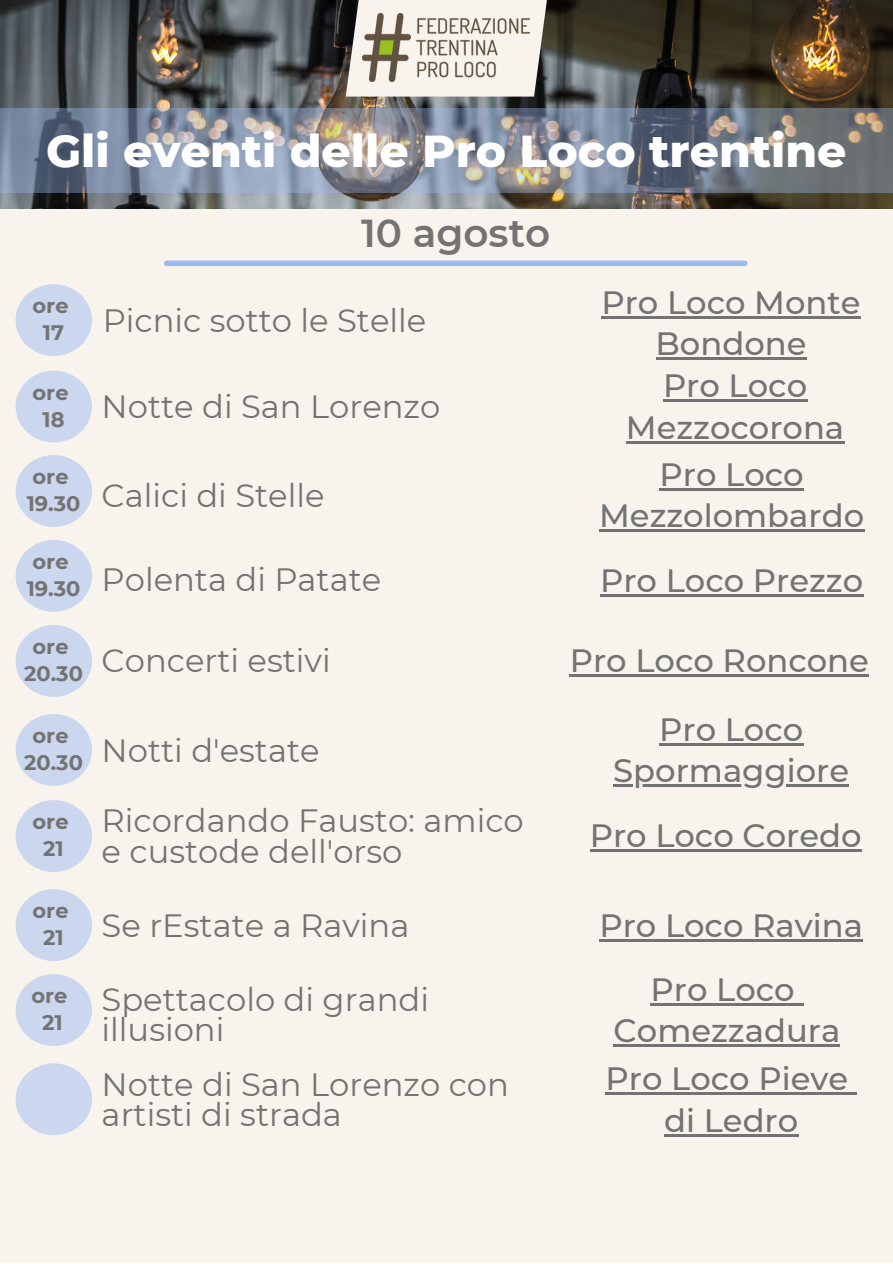
<style>
.page{position:relative;width:893px;height:1264px;background:#fff}
.page>*{position:absolute;margin:0;border:0;box-sizing:border-box;transform-origin:0 0}
.t1{font:800 45.6px "Montserrat";color:#fff}
.t2{font:600 38.85px "Montserrat";color:#737373}
.t3{font:32.25px/30.3px "Montserrat";color:#737373}
.t4{font:500 32.25px/41.5px "Montserrat";color:#737373;text-align:center}
.t5{font:700 21px/27px "Montserrat";color:#737373;text-align:center}
</style>
<div class="page">
<div style="left:0;top:0;width:892px;height:1262px;background:#f8f4ed"></div>
<img style="left:0;top:0;width:892px;height:208px">
<svg style="left:346px;top:0;width:201px;height:97px"></svg>
<img style="left:362px;top:14px;width:168px;height:67px">
<svg style="left:0;top:108px;width:892px;height:85px;background:#7f8693"></svg>
<div style="left:167px;top:260px;width:577px;height:6px;background:#9dbbf1"></div>
<div style="left:16px;top:370px;width:76px;height:72px;background:#cbd7ee;border-radius:50%"></div>
<hr style="left:663px;top:399px;width:144px;height:3px;background:#737373">
<hr style="left:626px;top:441px;width:218px;height:2px;background:#737373">
<div style="left:16px;top:455px;width:76px;height:72px;background:#cbd7ee;border-radius:50%"></div>
<hr style="left:659px;top:488px;width:144px;height:2px;background:#737373">
<hr style="left:599px;top:529px;width:265px;height:3px;background:#737373">
<div style="left:16px;top:540px;width:76px;height:72px;background:#cbd7ee;border-radius:50%"></div>
<hr style="left:600px;top:594px;width:263px;height:2px;background:#737373">
<div style="left:16px;top:625px;width:76px;height:72px;background:#cbd7ee;border-radius:50%"></div>
<hr style="left:569px;top:674px;width:299px;height:2px;background:#737373">
<div style="left:16px;top:714px;width:76px;height:72px;background:#cbd7ee;border-radius:50%"></div>
<hr style="left:659px;top:743px;width:144px;height:2px;background:#737373">
<hr style="left:613px;top:784px;width:236px;height:2px;background:#737373">
<div style="left:16px;top:800px;width:76px;height:72px;background:#cbd7ee;border-radius:50%"></div>
<hr style="left:589px;top:849px;width:272px;height:3px;background:#737373">
<div style="left:16px;top:889px;width:76px;height:72px;background:#cbd7ee;border-radius:50%"></div>
<hr style="left:599px;top:939px;width:264px;height:2px;background:#737373">
<div style="left:16px;top:1063px;width:76px;height:72px;background:#cbd7ee;border-radius:50%"></div>
<hr style="left:605px;top:1092px;width:243px;height:2px;background:#737373">
<svg style="left:848px;top:1092px;width:8px;height:2px"></svg>
<hr style="left:664px;top:1133px;width:134px;height:3px;background:#737373">
<div style="left:16px;top:974px;width:76px;height:72px;background:#cbd7ee;border-radius:50%"></div>
<hr style="left:650px;top:1003px;width:144px;height:2px;background:#737373">
<svg style="left:794px;top:1003px;width:9px;height:2px"></svg>
<hr style="left:613px;top:1044px;width:227px;height:2px;background:#737373">
<div style="left:16px;top:284px;width:76px;height:72px;background:#cbd7ee;border-radius:50%"></div>
<hr style="left:601px;top:316px;width:259px;height:2px;background:#737373">
<hr style="left:655px;top:358px;width:151px;height:2px;background:#737373">
<h1 class="t1" style="left:46px;top:123px;width:801px">Gli eventi delle Pro Loco trentine</h1>
<p class="t2" style="left:361px;top:209px;width:191px">10 agosto</p>
<p class="t5" style="left:33px;top:292px;width:37px">ore<br>17</p>
<p class="t4" style="left:601px;top:281px;width:260px">Pro Loco Monte<br>Bondone</p>
<p class="t3" style="left:103px;top:305px;width:325px">Picnic sotto le Stelle</p>
<p class="t5" style="left:33px;top:378px;width:37px">ore<br>18</p>
<p class="t3" style="left:102px;top:392px;width:340px">Notte di San Lorenzo</p>
<p class="t4" style="left:626px;top:365px;width:220px">Pro Loco<br>Mezzocorona</p>
<p class="t5" style="left:27px;top:463px;width:55px;text-align:left">ore<br>19.30</p>
<p class="t4" style="left:599px;top:453px;width:266px">Pro Loco<br>Mezzolombardo</p>
<p class="t3" style="left:102px;top:564px;width:281px">Polenta di Patate</p>
<p class="t3" style="left:102px;top:480px;width:224px">Calici di Stelle</p>
<p class="t5" style="left:27px;top:548px;width:55px;text-align:left">ore<br>19.30</p>
<p class="t4" style="left:600px;top:559px;width:264px">Pro Loco Prezzo</p>
<p class="t5" style="left:24px;top:633px;width:60px">ore<br>20.30</p>
<p class="t4" style="left:569px;top:640px;width:300px">Pro Loco Roncone</p>
<p class="t3" style="left:102px;top:645px;width:230px">Concerti estivi</p>
<p class="t5" style="left:24px;top:722px;width:60px">ore<br>20.30</p>
<p class="t3" style="left:102px;top:734px;width:219px">Notti d'estate</p>
<p class="t4" style="left:613px;top:708px;width:237px">Pro Loco<br>Spormaggiore</p>
<p class="t3" style="left:102px;top:805px;width:423px">Ricordando Fausto: amico e custode dell'orso</p>
<p class="t5" style="left:33px;top:808px;width:37px">ore<br>21</p>
<p class="t4" style="left:589px;top:815px;width:273px">Pro Loco Coredo</p>
<p class="t5" style="left:33px;top:897px;width:37px">ore<br>21</p>
<p class="t4" style="left:599px;top:904px;width:265px">Pro Loco Ravina</p>
<p class="t3" style="left:102px;top:910px;width:309px">Se rEstate a Ravina</p>
<p class="t5" style="left:31px;top:982px;width:37px">ore<br>21</p>
<p class="t3" style="left:102px;top:983px;width:329px">Spettacolo di grandi illusioni</p>
<p class="t4" style="left:613px;top:968px;width:228px">Pro Loco<br>Comezzadura</p>
<p class="t3" style="left:102px;top:1068px;width:409px">Notte di San Lorenzo con artisti di strada</p>
<p class="t4" style="left:605px;top:1057px;width:244px">Pro Loco Pieve di Ledro</p>
</div>
